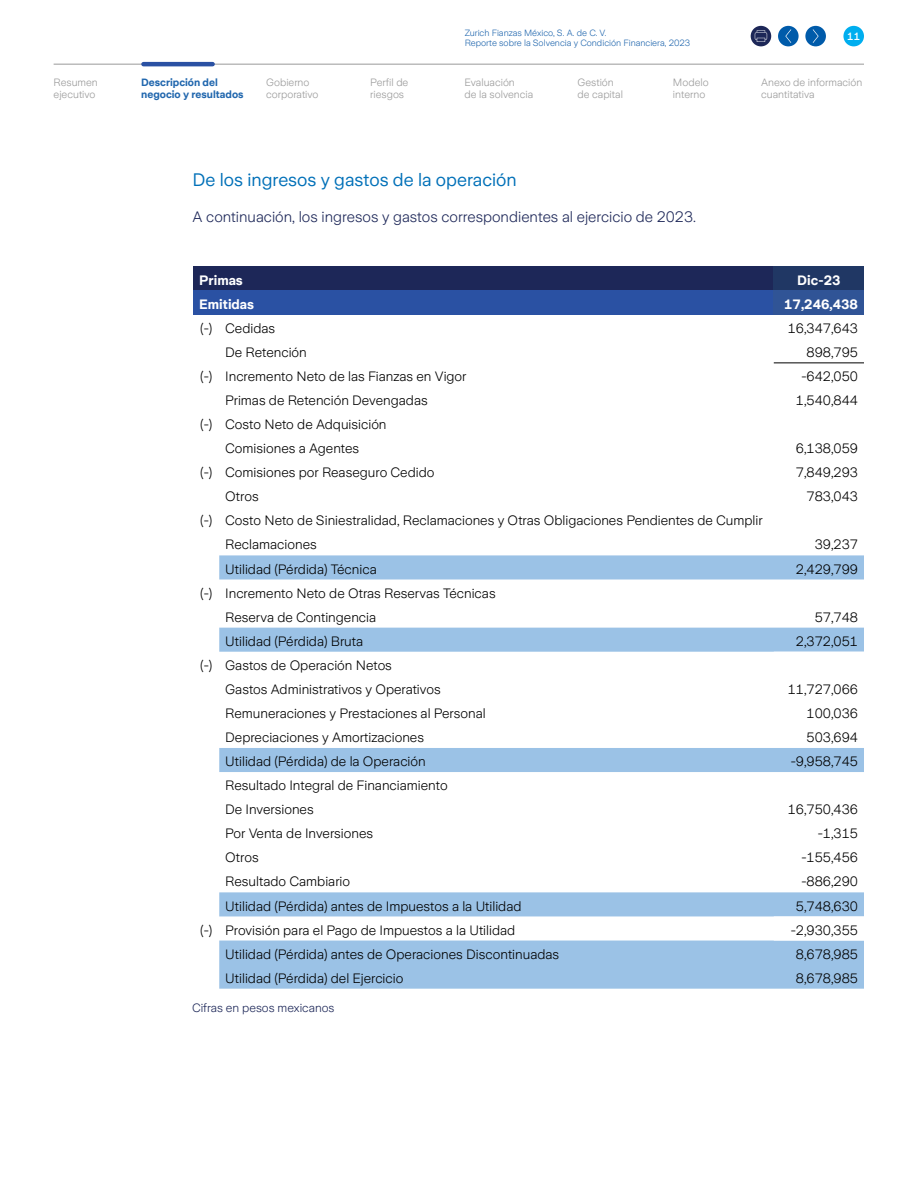
<style>
.page{position:relative;width:918px;height:1188px;background:#fff}
.page>*{position:absolute;margin:0;border:0;box-sizing:border-box;transform-origin:0 0}
.t1{font:18px "Zurich Sans";color:#0070b8}
.t2{font:300 15px "Zurich Sans";color:#1d2758}
.t3{font:300 13.5px/24px "Zurich Sans";color:#000}
.t4{font:700 13.5px "Zurich Sans";color:#fff}
.t5{font:300 12px "Zurich Sans";color:#1d2758}
.t6{font:300 10.5px/12.6px "Zurich Sans";color:#999}
.t7{font:700 10.5px/12.6px "Zurich Sans";color:#2167ae}
.t8{font:500 10.5px "Zurich Sans";color:#fff}
.t9{font:300 9px/10.8px "Zurich Sans";color:#2167ae}
</style>
<div class="page">
<hr style="left:54px;top:64px;width:810px;height:1px;background:#999">
<hr style="left:143px;top:62px;width:70px;height:4px;background:#2a51a3">
<div style="left:778px;top:26px;width:21px;height:20px;background:#005baa;border-radius:50%"></div>
<svg style="left:785px;top:29px;width:6px;height:14px"></svg>
<div style="left:805px;top:26px;width:21px;height:20px;background:#005baa;border-radius:50%"></div>
<svg style="left:813px;top:29px;width:6px;height:14px"></svg>
<div style="left:751px;top:26px;width:20px;height:20px;background:#1d2758;border-radius:50%"></div>
<div style="left:843px;top:26px;width:21px;height:20px;background:#00aeef;border-radius:50%"></div>
<svg style="left:755px;top:30px;width:12px;height:12px"></svg>
<div style="left:193px;top:267px;width:581px;height:24px;background:#1d2758"></div>
<div style="left:774px;top:267px;width:90px;height:24px;background:#203764"></div>
<div style="left:193px;top:291px;width:581px;height:24px;background:#2a51a3"></div>
<div style="left:774px;top:291px;width:90px;height:24px;background:#305496"></div>
<svg style="left:219px;top:555px;width:645px;height:434px"></svg>
<svg style="left:774px;top:652px;width:90px;height:289px"></svg>
<hr style="left:774px;top:362px;width:90px;height:1px;background:#000">
<p class="t9" style="left:465px;top:27px;width:227px">Zurich Fianzas México, S. A. de C. V.<br>Reporte sobre la Solvencia y Condición Financiera, 2023</p>
<p class="t8" style="left:847px;top:31px;width:14px">11</p>
<p class="t6" style="left:54px;top:76px;width:46px">Resumen ejecutivo</p>
<p class="t7" style="left:141px;top:76px;width:104px">Descripción del negocio y resultados</p>
<p class="t6" style="left:266px;top:76px;width:54px">Gobierno corporativo</p>
<p class="t6" style="left:370px;top:76px;width:40px">Perfil de riesgos</p>
<p class="t6" style="left:465px;top:76px;width:70px">Evaluación<br>de la solvencia</p>
<p class="t6" style="left:578px;top:76px;width:47px">Gestión de capital</p>
<p class="t6" style="left:761px;top:76px;width:103px">Anexo de información cuantitativa</p>
<p class="t6" style="left:673px;top:76px;width:37px">Modelo interno</p>
<h1 class="t1" style="left:193px;top:170px;width:326px">De los ingresos y gastos de la operación</h1>
<p class="t2" style="left:193px;top:209px;width:505px">A continuación, los ingresos y gastos correspondientes al ejercicio de 2023.</p>
<p class="t4" style="left:199px;top:273px;width:45px">Primas</p>
<p class="t4" style="left:797px;top:273px;width:45px">Dic-23</p>
<p class="t4" style="left:199px;top:297px;width:56px">Emitidas</p>
<p class="t4" style="left:784px;top:297px;width:75px">17,246,438</p>
<p class="t3" style="left:200px;top:316px;width:77px">(-) Cedidas</p>
<p class="t3" style="left:788px;top:316px;width:72px">16,347,643</p>
<p class="t3" style="left:225px;top:340px;width:83px">De Retención</p>
<p class="t3" style="left:807px;top:340px;width:53px">898,795</p>
<p class="t3" style="left:200px;top:365px;width:268px">(-) Incremento Neto de las Fianzas en Vigor</p>
<p class="t3" style="left:801px;top:365px;width:58px">-642,050</p>
<p class="t3" style="left:225px;top:389px;width:204px">Primas de Retención Devengadas</p>
<p class="t3" style="left:796px;top:389px;width:64px">1,540,844</p>
<p class="t3" style="left:200px;top:413px;width:188px;text-align:center">(-) Costo Neto de Adquisición<br>Comisiones a Agentes</p>
<p class="t3" style="left:796px;top:437px;width:64px">6,138,059</p>
<p class="t3" style="left:200px;top:461px;width:236px">(-) Comisiones por Reaseguro Cedido</p>
<p class="t3" style="left:796px;top:461px;width:64px">7,849,293</p>
<p class="t3" style="left:225px;top:485px;width:35px">Otros</p>
<p class="t3" style="left:807px;top:485px;width:53px">783,043</p>
<p class="t3" style="left:225px;top:509px;width:539px;text-indent:-25px">(-) Costo Neto de Siniestralidad, Reclamaciones y Otras Obligaciones Pendientes de Cumplir<br>Reclamaciones</p>
<p class="t3" style="left:815px;top:533px;width:45px">39,237</p>
<p class="t3" style="left:225px;top:557px;width:153px">Utilidad (Pérdida) Técnica</p>
<p class="t3" style="left:796px;top:557px;width:64px">2,429,799</p>
<p class="t3" style="left:225px;top:581px;width:272px;text-indent:-25px">(-) Incremento Neto de Otras Reservas Técnicas<br>Reserva de Contingencia</p>
<p class="t3" style="left:815px;top:605px;width:45px">57,748</p>
<p class="t3" style="left:225px;top:629px;width:139px">Utilidad (Pérdida) Bruta</p>
<p class="t3" style="left:796px;top:629px;width:64px">2,372,051</p>
<p class="t3" style="left:225px;top:653px;width:217px;text-indent:-25px">(-) Gastos de Operación Netos<br>Gastos Administrativos y Operativos</p>
<p class="t3" style="left:788px;top:677px;width:72px">11,727,066</p>
<p class="t3" style="left:225px;top:701px;width:262px">Remuneraciones y Prestaciones al Personal</p>
<p class="t3" style="left:807px;top:701px;width:53px">100,036</p>
<p class="t3" style="left:225px;top:726px;width:200px">Depreciaciones y Amortizaciones</p>
<p class="t3" style="left:807px;top:726px;width:53px">503,694</p>
<p class="t3" style="left:225px;top:750px;width:202px">Utilidad (Pérdida) de la Operación</p>
<p class="t3" style="left:791px;top:750px;width:69px">-9,958,745</p>
<p class="t3" style="left:225px;top:774px;width:224px">Resultado Integral de Financiamiento<br>De Inversiones</p>
<p class="t3" style="left:788px;top:798px;width:72px">16,750,436</p>
<p class="t3" style="left:225px;top:822px;width:149px">Por Venta de Inversiones</p>
<p class="t3" style="left:818px;top:822px;width:42px">-1,315</p>
<p class="t3" style="left:225px;top:846px;width:35px">Otros</p>
<p class="t3" style="left:801px;top:846px;width:58px">-155,456</p>
<p class="t3" style="left:225px;top:870px;width:126px">Resultado Cambiario</p>
<p class="t3" style="left:801px;top:870px;width:58px">-886,290</p>
<p class="t3" style="left:225px;top:894px;width:298px">Utilidad (Pérdida) antes de Impuestos a la Utilidad</p>
<p class="t3" style="left:796px;top:894px;width:64px">5,748,630</p>
<p class="t3" style="left:200px;top:918px;width:317px">(-) Provisión para el Pago de Impuestos a la Utilidad</p>
<p class="t3" style="left:791px;top:918px;width:69px">-2,930,355</p>
<p class="t3" style="left:225px;top:942px;width:336px">Utilidad (Pérdida) antes de Operaciones Discontinuadas</p>
<p class="t3" style="left:796px;top:942px;width:64px">8,678,985</p>
<p class="t3" style="left:225px;top:966px;width:180px">Utilidad (Pérdida) del Ejercicio</p>
<p class="t3" style="left:796px;top:966px;width:64px">8,678,985</p>
<p class="t5" style="left:192px;top:1001px;width:144px">Cifras en pesos mexicanos</p>
</div>
